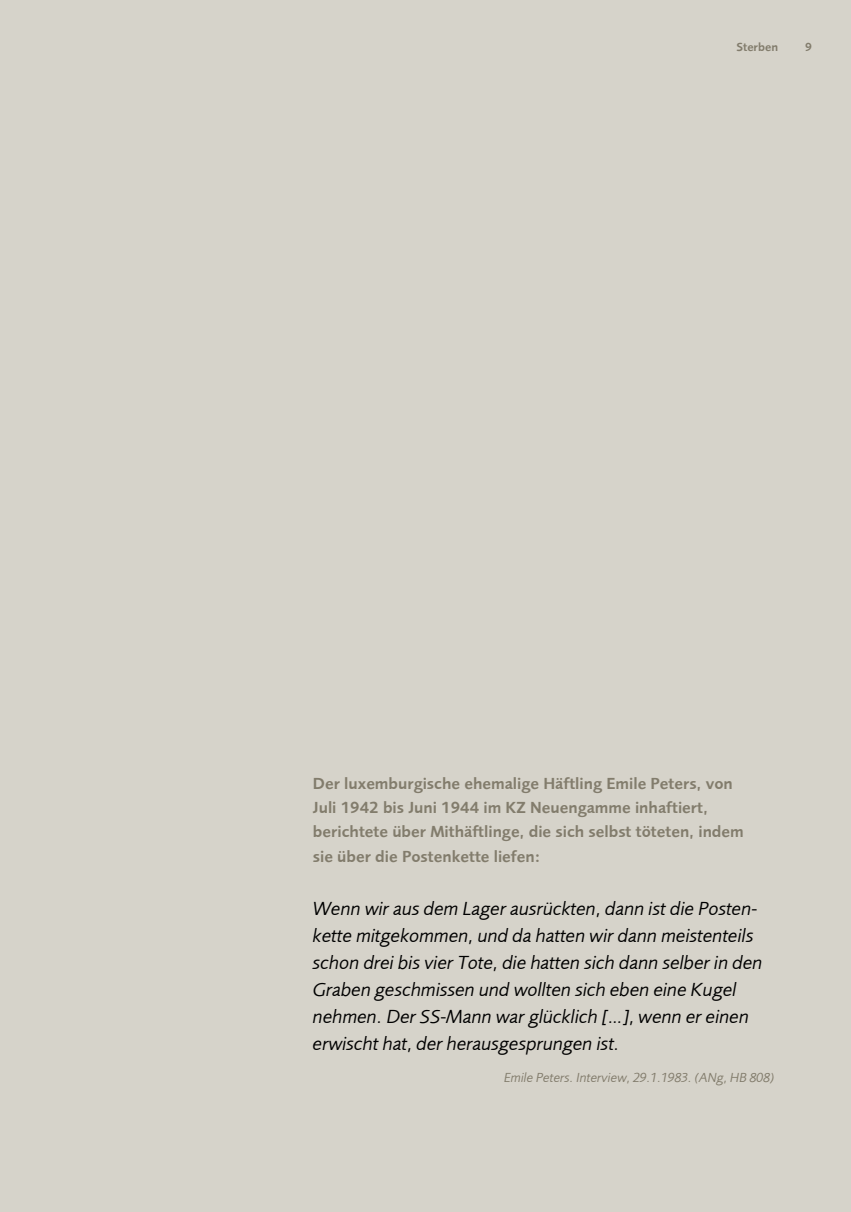
<style>
.page{position:relative;width:851px;height:1212px;background:#fff}
.page>*{position:absolute;margin:0;border:0;box-sizing:border-box;transform-origin:0 0}
.t1{font:italic 19.5px/27px "Foundry Sans";color:#000}
.t2{font:16.5px/24px "Foundry Sans Demi";color:#827c6c}
.t3{font:italic 13.5px "Foundry Sans";color:#827c6c}
.t4{font:12px "Foundry Sans Demi";color:#827c6c}
</style>
<div class="page">
<div style="left:0;top:0;width:850px;height:1212px;background:#d6d3ca"></div>
<p class="t4" style="left:736px;top:40px;width:43px">Sterben</p>
<p class="t4" style="left:805px;top:40px;width:8px">9</p>
<p class="t2" style="left:313px;top:772px;width:432px">Der luxemburgische ehemalige Häftling Emile Peters, von Juli 1942 bis Juni 1944 im KZ Neuengamme inhaftiert, berichtete über Mithäftlinge, die sich selbst töteten, indem sie über die Postenkette liefen:</p>
<p class="t1" style="left:313px;top:895px;width:451px">Wenn wir aus dem Lager ausrückten, dann ist die Posten&shy;kette mitgekommen, und da hatten wir dann meistenteils schon drei bis vier Tote, die hatten sich dann selber in den Graben geschmissen und wollten sich eben eine Kugel nehmen. Der SS-Mann war glücklich […], wenn er einen erwischt hat, der herausgesprungen ist.</p>
<p class="t3" style="left:504px;top:1070px;width:272px">Emile Peters. Interview, 29.1.1983. (ANg, HB 808)</p>
</div>
